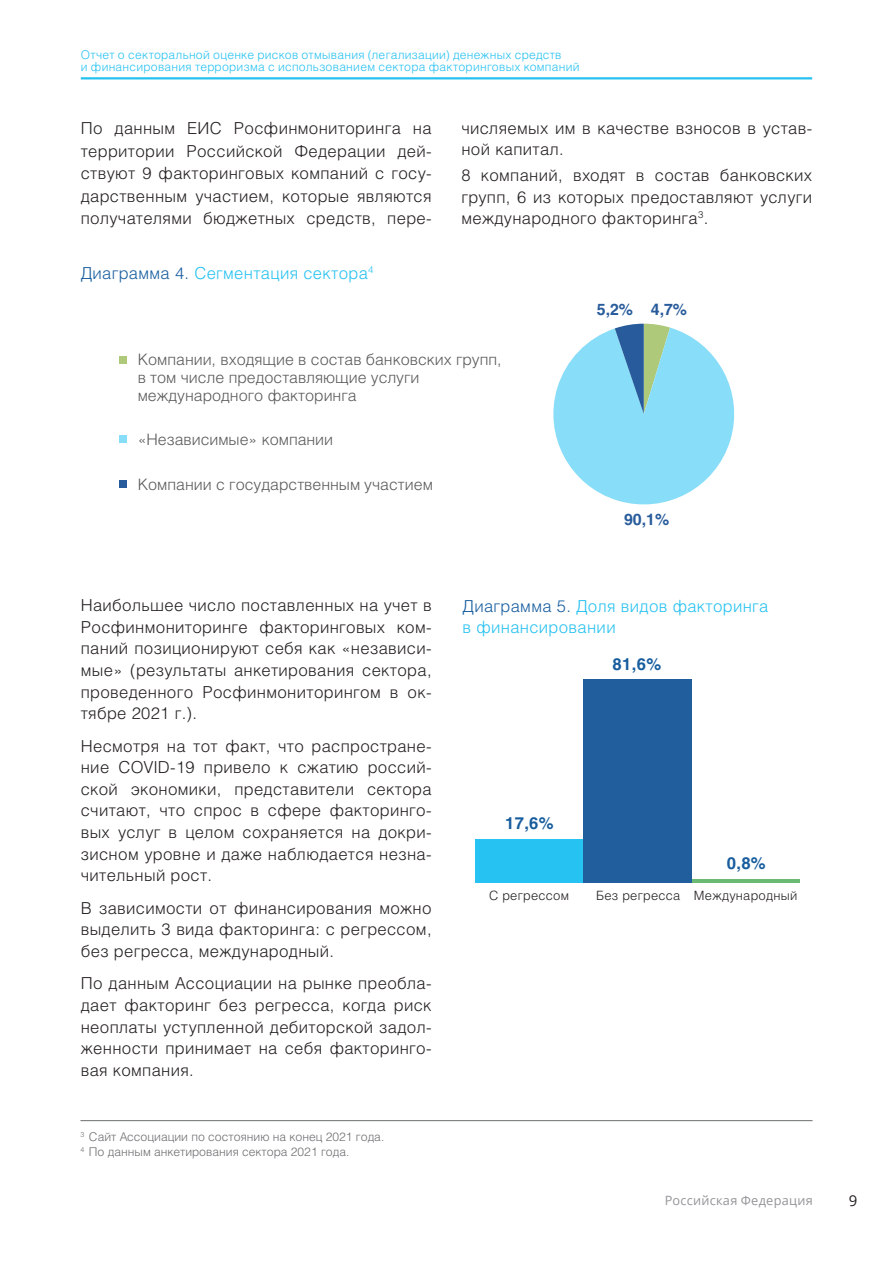
<style>
.page{position:relative;width:893px;height:1263px;background:#fff}
.page>*{position:absolute;margin:0;border:0;box-sizing:border-box;transform-origin:0 0}
.t1{font:300 16.5px/21.6px "Helios";letter-spacing:.02em;color:#231f20;text-align:justify}
.t2{font:300 16.5px/21.3px "Helios";letter-spacing:.02em;color:#25c1f1}
.t3{font:700 16.5px "Helios";color:#175d9e}
.t4{font:300 15.75px/18.1px "Helios";color:#595959}
.t5{font:700 15.75px "Helios";color:#275b9b}
.t6{font:15px "Open Sans";color:#231f20}
.t7{font:300 12.75px "Helios";letter-spacing:.02em;color:#231f20}
.t8{font:12.75px "Open Sans";letter-spacing:.02em;color:#939598}
.t9{font:300 12px/12px "Helios";letter-spacing:.02em;color:#25c1f1}
.Paragraph_Style_1{font:300 12px "Helios";color:#6c6d70}
.s1{color:#175d9e}
</style>
<div class="page">
<hr style="left:81px;top:77px;width:731px;height:2px;background:#25c1f1">
<hr style="left:80px;top:1120px;width:732px;height:1px;background:#6c6d70">
<svg style="left:553px;top:324px;width:182px;height:181px"></svg>
<div style="left:120px;top:356px;width:7px;height:7px;background:#afc97a"></div>
<div style="left:120px;top:435px;width:7px;height:8px;background:#88ddf8"></div>
<div style="left:120px;top:480px;width:7px;height:8px;background:#275b9b"></div>
<hr style="left:691px;top:879px;width:108px;height:4px;background:#6bba73">
<div style="left:475px;top:839px;width:108px;height:44px;background:#26c2f2"></div>
<div style="left:583px;top:679px;width:108px;height:204px;background:#215e9e"></div>
<p class="t9" style="left:81px;top:49px;width:500px">Отчет о секторальной оценке рисков отмывания (легализации) денежных средств<br>и финансирования терроризма с использованием сектора факторинговых компаний</p>
<p class="t1" style="left:81px;top:117px;width:352px;line-height:22.5px">По данным ЕИС Росфинмониторинга на территории Российской Федерации дей&shy;ствуют 9 факторинговых компаний с госу&shy;дарственным участием, которые являются получателями бюджетных средств, пере-</p>
<p class="t1" style="left:461px;top:118px;width:352px;line-height:21px">числяемых им в качестве взносов в устав&shy;ной капитал.</p>
<p class="t1" style="left:461px;top:165px;width:352px">8 компаний, входят в состав банковских групп, 6 из которых предоставляют услуги международного факторинга<sup>3</sup>.</p>
<p class="t2" style="left:81px;top:262px;width:294px"><span class="s1">Диаграмма 4.</span> Сегментация сектора<sup>4</sup></p>
<p class="t4" style="left:138px;top:350px;width:365px">Компании, входящие в состав банковских групп, в том числе предоставляющие услуги международного факторинга</p>
<p class="t4" style="left:138px;top:430px;width:197px">«Независимые» компании</p>
<p class="t4" style="left:138px;top:475px;width:297px">Компании с государственным участием</p>
<p class="t5" style="left:597px;top:300px;width:38px">5,2%</p>
<p class="t5" style="left:651px;top:300px;width:38px">4,7%</p>
<p class="t5" style="left:624px;top:510px;width:47px">90,1%</p>
<p class="t1" style="left:81px;top:594px;width:352px">Наибольшее число поставленных на учет в Росфинмониторинге факторинговых ком&shy;паний позиционируют себя как «независи&shy;мые» (результаты анкетирования сектора, проведенного Росфинмониторингом в ок&shy;тябре 2021 г.).</p>
<p class="t1" style="left:81px;top:735px;width:352px">Несмотря на тот факт, что распростране&shy;ние COVID-19 привело к сжатию россий&shy;ской экономики, представители сектора считают, что спрос в сфере факторинго&shy;вых услуг в целом сохраняется на докри&shy;зисном уровне и даже наблюдается незна&shy;чительный рост.</p>
<p class="t1" style="left:81px;top:897px;width:352px">В зависимости от финансирования можно выделить 3 вида факторинга: с регрессом, без регресса, международный.</p>
<p class="t1" style="left:81px;top:972px;width:352px">По данным Ассоциации на рынке преобла&shy;дает факторинг без регресса, когда риск неоплаты уступленной дебиторской задол&shy;женности принимает на себя факторинго&shy;вая компания.</p>
<p class="Paragraph_Style_1" style="left:80px;top:1129px;width:305px"><sup>3</sup> Сайт Ассоциации по состоянию на конец 2021 года.</p>
<p class="Paragraph_Style_1" style="left:80px;top:1144px;width:270px"><sup>4</sup> По данным анкетирования сектора 2021 года.</p>
<p class="t2" style="left:463px;top:595px;width:307px"><span class="s1">Диаграмма 5.</span> Доля видов факторинга в финансировании</p>
<p class="t3" style="left:505px;top:813px;width:50px">17,6%</p>
<p class="t3" style="left:613px;top:655px;width:50px">81,6%</p>
<p class="t3" style="left:727px;top:853px;width:40px">0,8%</p>
<p class="t7" style="left:489px;top:888px;width:82px">C регрессом</p>
<p class="t7" style="left:596px;top:888px;width:203px">Без регресса Международный</p>
<p class="t8" style="left:665px;top:1191px;width:150px">Российская Федерация</p>
<p class="t6" style="left:849px;top:1190px;width:10px">9</p>
</div>
